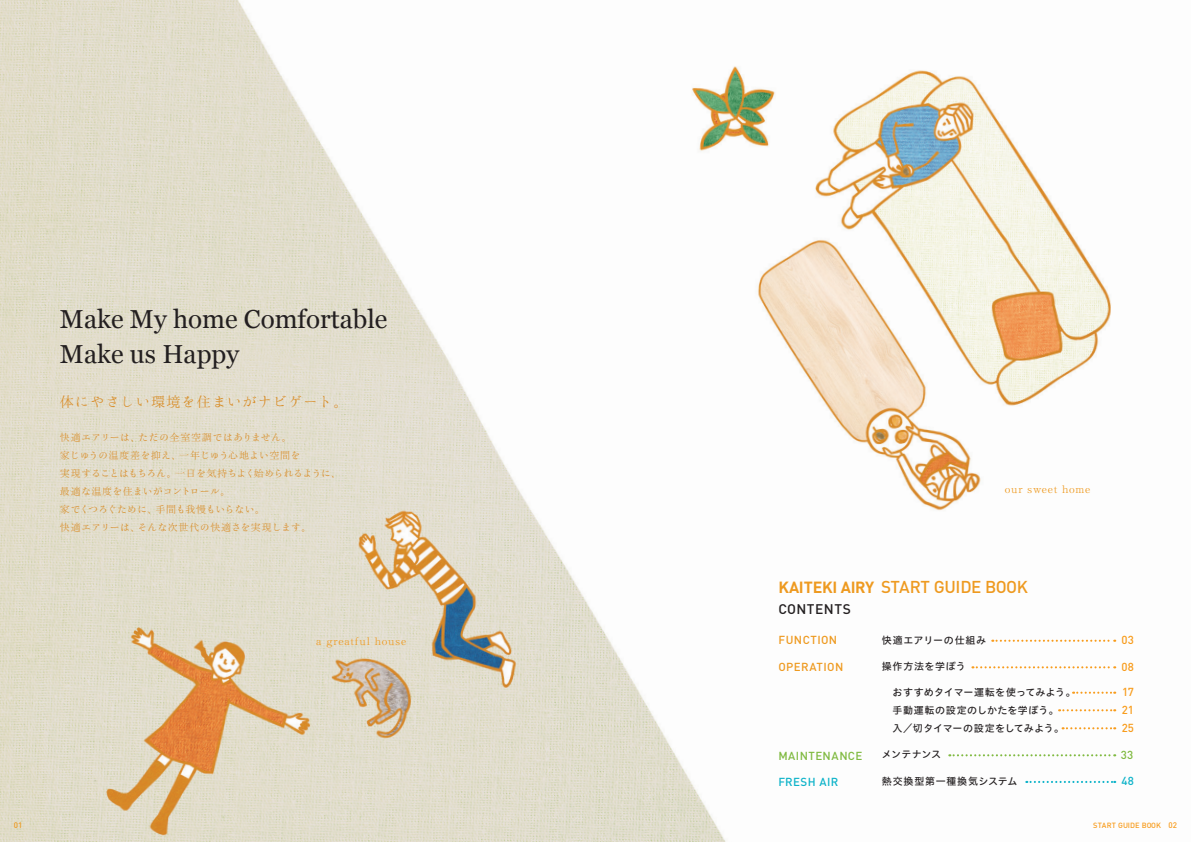
<style>
.page{position:relative;width:1191px;height:842px;background:#fff}
.page>*{position:absolute;margin:0;border:0;box-sizing:border-box;transform-origin:0 0}
.t1{font:26px/35px "Georgia";color:#231f20}
.t2{font:500 17px "DINOT";letter-spacing:-.025em;color:#ee9a20}
.t3{font:15.6px "Hannari Mincho";letter-spacing:-.025em;color:#d98d28}
.t4{font:500 13.8px "DINOT";letter-spacing:.035em;color:#231f20}
.t5{font:500 11.5px "DINOT";letter-spacing:.045em;color:#ee9a20}
.t6{font:500 11.5px "DINOT";letter-spacing:.035em;color:#80ba41}
.t7{font:500 11.5px/17.8px "DINOT";letter-spacing:-.015em;color:#f89c1c;text-align:justify}
.t8{font:500 11.5px "DINOT";letter-spacing:.03em;color:#0eb3c9}
.t9{font:10.3px "Ro H Min S Kok Pr 5 N";letter-spacing:.07em;color:#ee9a20}
.t10{font:10px/18px "Ro H Min S Kok Pr 5 N";color:#d98d28}
.t11{font:10px/18px "Hiragino UD Sans Std N W5";letter-spacing:.04em;color:#231f20}
.t12{font:10px "Hiragino UD Sans Std N W5";letter-spacing:.06em;color:#231f20}
.t13{font:10px "Hiragino UD Sans Std N W5";letter-spacing:.075em;color:#231f20}
.t14{font:500 8px "DINOT";color:#ee9a20}
.t15{font:500 7.5px "DINOT";letter-spacing:-.015em;color:#f89c1c}
.s1{font-weight:700;font-size:16px}
.s2{font-size:8px}
</style>
<div class="page">
<img style="left:0;top:0;width:1117px;height:842px">
<svg style="left:992px;top:640px;width:123px;height:2px"></svg>
<svg style="left:972px;top:666px;width:143px;height:2px"></svg>
<svg style="left:1073px;top:692px;width:42px;height:2px"></svg>
<svg style="left:1059px;top:709px;width:56px;height:2px"></svg>
<svg style="left:1062px;top:727px;width:53px;height:2px"></svg>
<svg style="left:949px;top:754px;width:166px;height:2px"></svg>
<svg style="left:1026px;top:781px;width:89px;height:2px"></svg>
<h1 class="t1" style="left:60px;top:301px;width:329px">Make My home Comfortable<br>Make us Happy</h1>
<h3 class="t3" style="left:60px;top:393px;width:291px">体にやさしい環境を住まいがナビゲート。</h3>
<p class="t10" style="left:60px;top:429px;width:283px">快適エアリーは、ただの全室空調ではありません。<br>家じゅうの温度差を抑え、一年じゅう心地よい空間を<br>実現することはもちろん。一日を気持ちよく始められるように、最適な温度を住まいがコントロール。<br>家でくつろぐために、手間も我慢もいらない。<br>快適エアリーは、そんな次世代の快適さを実現します。</p>
<p class="t9" style="left:316px;top:635px;width:91px">a greatful house</p>
<p class="t9" style="left:1004px;top:482px;width:87px">our sweet home</p>
<h2 class="t2" style="left:778px;top:575px;width:251px"><span class="s1">KAITEKI AIRY</span> START GUIDE BOOK</h2>
<h3 class="t4" style="left:778px;top:599px;width:74px">CONTENTS</h3>
<p class="t5" style="left:778px;top:632px;width:60px">FUNCTION</p>
<p class="t5" style="left:778px;top:659px;width:67px">OPERATION</p>
<p class="t12" style="left:881px;top:632px;width:106px">快適エアリーの仕組み</p>
<p class="t12" style="left:881px;top:659px;width:85px">操作方法を学ぼう</p>
<p class="t11" style="left:892px;top:682px;width:185px">おすすめタイマー運転を使ってみよう。手動運転の設定のしかたを学ぼう。<br>入／切タイマーの設定をしてみよう。</p>
<p class="t7" style="left:1121px;top:630px;width:14px">03</p>
<p class="t7" style="left:1121px;top:657px;width:14px">08</p>
<p class="t7" style="left:1121px;top:682px;width:14px">17<br>21<br>25</p>
<p class="t6" style="left:778px;top:748px;width:85px">MAINTENANCE</p>
<p class="t8" style="left:778px;top:774px;width:61px">FRESH AIR</p>
<p class="t11" style="left:881px;top:745px;width:61px">メンテナンス</p>
<p class="t6" style="left:1121px;top:746px;width:14px">33</p>
<p class="t13" style="left:881px;top:773px;width:137px">熱交換型第一種換気システム</p>
<p class="t8" style="left:1121px;top:773px;width:14px">48</p>
<p class="t14" style="left:14px;top:820px;width:10px">01</p>
<p class="t15" style="left:1093px;top:820px;width:86px">START GUIDE BOOK <span class="s2">02</span></p>
</div>
